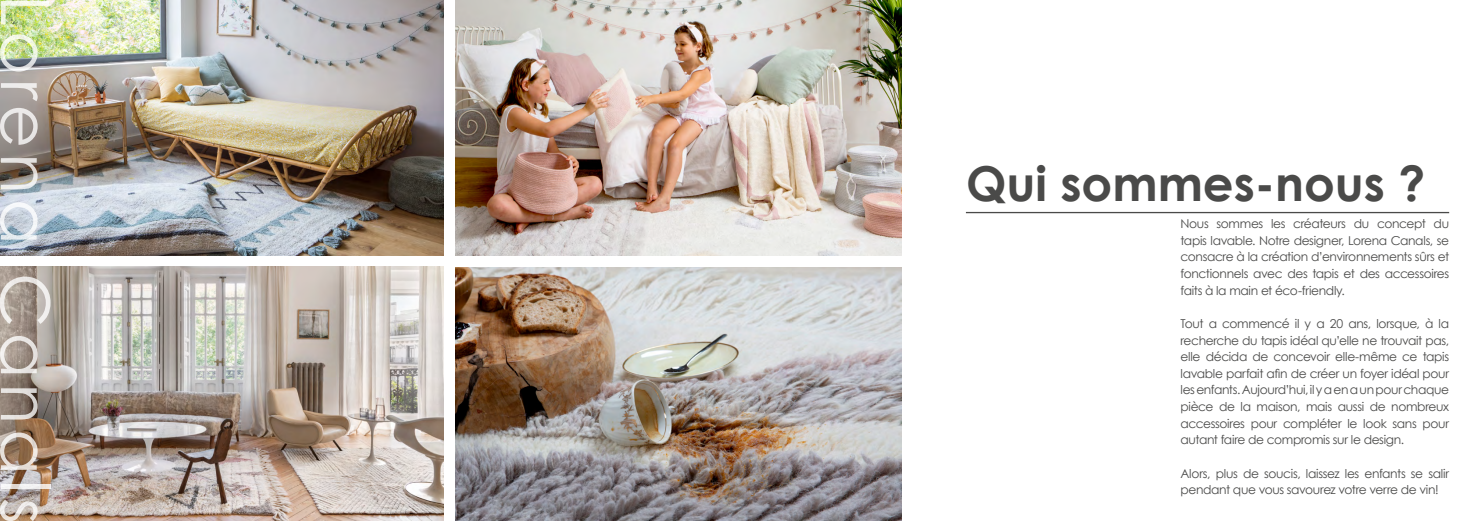
<style>
.page{position:relative;width:1474px;height:521px;background:#fff}
.page>*{position:absolute;margin:0;border:0;box-sizing:border-box;transform-origin:0 0}
.t1{font:67.38px "Century Gothic";letter-spacing:.07em;color:#e3e3e3}
.t2{font:700 48.12px "Century Gothic";color:#4a4a49}
.t3{font:12.25px/16.6px "Century Gothic";letter-spacing:-.03em;color:#4a4a49;text-align:justify}
</style>
<div class="page">
<img style="left:456px;top:0;width:445px;height:255px">
<hr style="left:965px;top:212px;width:484px;height:1px;background:#4a4a49">
<img style="left:0;top:0;width:443px;height:255px">
<img style="left:455px;top:267px;width:446px;height:254px">
<img style="left:0;top:267px;width:443px;height:254px">
<h1 class="t1" style="left:66px;top:-5px;width:530px;rotate:90deg">Lorena Canals</h1>
<h2 class="t2" style="left:966px;top:154px;width:461px">Qui sommes-nous ?</h2>
<p class="t3" style="left:1180px;top:215px;width:270px">Nous sommes les créateurs du concept du tapis lavable. Notre designer, Lorena Canals, se consacre à la création d’environnements sûrs et fonctionnels avec des tapis et des accessoires faits à la main et éco-friendly.</p>
<p class="t3" style="left:1180px;top:315px;width:270px">Tout a commencé il y a 20 ans, lorsque, à la recherche du tapis idéal qu’elle ne trouvait pas, elle décida de concevoir elle-même ce tapis lavable parfait afin de créer un foyer idéal pour les enfants. Aujourd’hui, il y a en a un pour chaque pièce de la maison, mais aussi de nombreux accessoires pour compléter le look sans pour autant faire de compromis sur le design.</p>
<p class="t3" style="left:1180px;top:465px;width:270px">Alors, plus de soucis, laissez les enfants se salir pendant que vous savourez votre verre de vin!</p>
</div>
